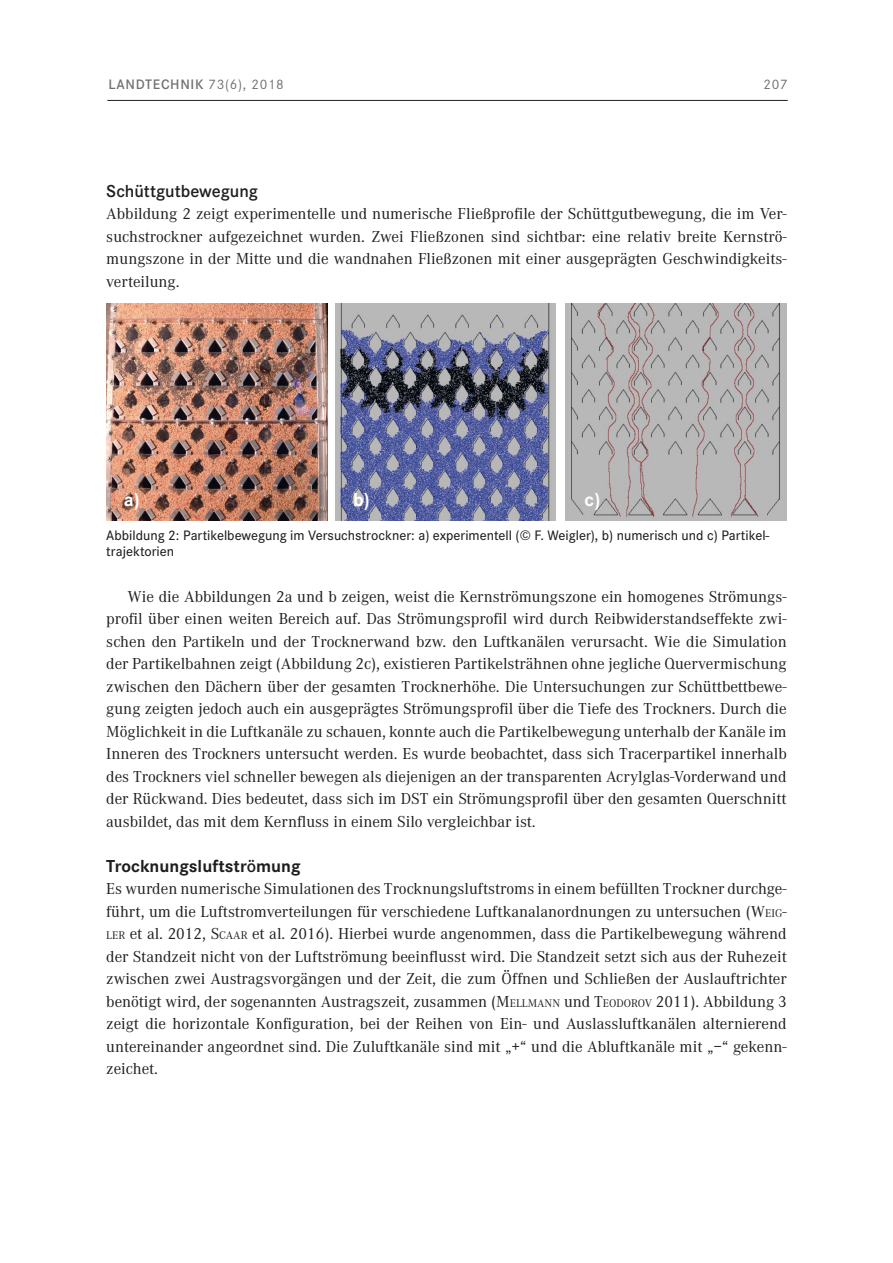
<style>
.page{position:relative;width:893px;height:1263px;background:#fff}
.page>*{position:absolute;margin:0;border:0;box-sizing:border-box;transform-origin:0 0}
.t1{font:700 19.5px "Corporate S";color:#fff}
.t2{font:700 18px "Corporate S";color:#1d1e1f}
.t3{font:600 18px "Corporate S";color:#1d1e1f}
.t4{font:16.5px/22.5px "Corporate A";color:#1d1e1f;text-align:justify}
.t5{font:500 14.25px/16.5px "Corporate S";color:#1d1e1f}
.t6{font:14.25px "Corporate S Demi 2";letter-spacing:.05em;color:#707071}
.t7{font:14.25px "Corporate S";color:#707071}
.s1{font-family:"Corporate S Reg 2"}
.s2{font-weight:600}
.s3{font-style:inherit}
.s4{font-size:11.55px}
</style>
<div class="page">
<hr style="left:107px;top:100px;width:681px;height:1px;background:#1d1e1f">
<img style="left:336px;top:304px;width:220px;height:217px">
<img style="left:106px;top:304px;width:221px;height:217px">
<img style="left:566px;top:304px;width:221px;height:217px">
<p class="t6" style="left:108px;top:76px;width:177px">LANDTECHNIK <span class="s1">73(6), 2018</span></p>
<p class="t7" style="left:763px;top:76px;width:26px">207</p>
<p class="t3" style="left:106px;top:181px;width:153px">Schüttgutbewegung</p>
<p class="t4" style="left:106px;top:203px;width:682px">Abbildung 2 zeigt experimentelle und numerische Fließprofile der Schüttgutbewegung, die im Ver&shy;suchstrockner aufgezeichnet wurden. Zwei Fließzonen sind sichtbar: eine relativ breite Kernströ&shy;mungszone in der Mitte und die wandnahen Fließzonen mit einer ausgeprägten Geschwindigkeits&shy;verteilung.</p>
<p class="t1" style="left:124px;top:488px;width:17px">a)</p>
<p class="t1" style="left:353px;top:488px;width:18px">b)</p>
<p class="t1" style="left:585px;top:488px;width:17px">c)</p>
<p class="t5" style="left:106px;top:527px;width:665px">Abbildung 2: Partikelbewegung im Versuchstrockner: a) experimentell (© F. Weigler), b) numerisch und c) Partikel&shy;trajektorien</p>
<p class="t4" style="left:106px;top:585px;width:682px;text-indent:21px">Wie die Abbildungen 2a und b zeigen, weist die Kernströmungszone ein homogenes Strömungs&shy;profil über einen weiten Bereich auf. Das Strömungsprofil wird durch Reibwiderstandseffekte zwi&shy;schen den Partikeln und der Trocknerwand bzw. den Luftkanälen verursacht. Wie die Simulation der Partikelbahnen zeigt (Abbildung 2c), existieren Partikelsträhnen ohne jegliche Quervermischung zwischen den Dächern über der gesamten Trocknerhöhe. Die Untersuchungen zur Schüttbettbewe&shy;gung zeigten jedoch auch ein ausgeprägtes Strömungsprofil über die Tiefe des Trockners. Durch die Möglichkeit in die Luftkanäle zu schauen, konnte auch die Partikelbewegung unterhalb der Kanäle im Inneren des Trockners untersucht werden. Es wurde beobachtet, dass sich Tracerpartikel innerhalb des Trockners viel schneller bewegen als diejenigen an der transparenten Acrylglas-Vorderwand und der Rückwand. Dies bedeutet, dass sich im DST ein Strömungsprofil über den gesamten Querschnitt ausbildet, das mit dem Kernfluss in einem Silo vergleichbar ist.</p>
<p class="t2" style="left:106px;top:856px;width:196px">Trocknungsluftstr<span class="s2">ö</span>mung</p>
<p class="t4" style="left:106px;top:878px;width:682px">Es wurden numerische Simulationen des Trocknungsluftstroms in einem befüllten Trockner durchge&shy;führt, um die Luftstromverteilungen für verschiedene Luftkanalanordnungen zu untersuchen (<span class="s3">W</span><span class="s4">EIG</span><span class="s3">-</span><span class="s4">LER</span> et al. 2012, <span class="s3">S</span><span class="s4">CAAR</span> et al. 2016). Hierbei wurde angenommen, dass die Partikelbewegung während der Standzeit nicht von der Luftströmung beeinflusst wird. Die Standzeit setzt sich aus der Ruhezeit zwischen zwei Austragsvorgängen und der Zeit, die zum Öffnen und Schließen der Auslauftrichter benötigt wird, der sogenannten Austragszeit, zusammen (<span class="s3">M</span><span class="s4">ELLMANN</span> und <span class="s3">T</span><span class="s4">EODOROV</span> 2011). Abbildung 3 zeigt die horizontale Konfiguration, bei der Reihen von Ein- und Auslassluftkanälen alternierend untereinander angeordnet sind. Die Zuluftkanäle sind mit „+“ und die Abluftkanäle mit „−“ gekenn&shy;zeichet.</p>
</div>
